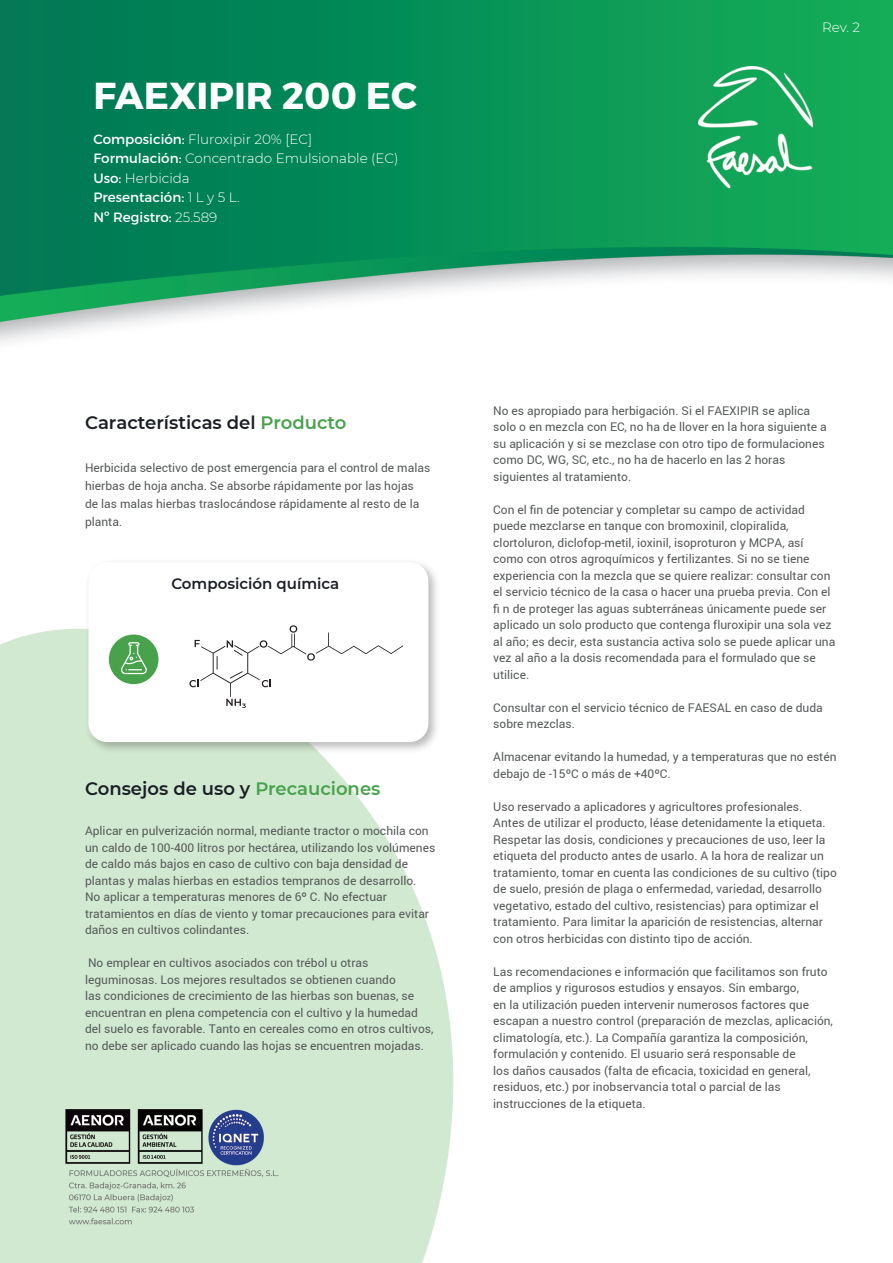
<style>
.page{position:relative;width:893px;height:1263px;background:#fff}
.page>*{position:absolute;margin:0;border:0;box-sizing:border-box;transform-origin:0 0}
.t1{font:700 37.5px "Montserrat";color:#fff}
.t2{font:600 18px "Montserrat";color:#1b1e25}
.t3{font:600 15px "Montserrat";color:#1b1e25}
.t4{font:300 13.5px "Montserrat";color:#fff}
.t5{font:13.5px "Montserrat";color:#fff}
.t6{font:12px/16.5px "Roboto";color:#575a5b}
.s1{font-weight:400}
.s2{font-weight:300}
.s3{color:#48a24c}
</style>
<div class="page">
<img style="left:0;top:0;width:893px;height:1263px">
<div style="left:84px;top:558px;width:357px;height:196px;background:#231f20;opacity:.31"></div>
<div style="left:89px;top:563px;width:339px;height:178px;background:#fff;border-radius:18px"></div>
<div style="left:88px;top:562px;width:340px;height:180px;border:2px solid #fff;border-radius:18px"></div>
<div style="left:109px;top:634px;width:49px;height:50px;background:#48a24c;border-radius:50%"></div>
<svg style="left:121px;top:642px;width:26px;height:32px"></svg>
<svg style="left:189px;top:625px;width:214px;height:83px"></svg>
<p class="t1" style="left:94px;top:73px;width:325px">FAEXIPIR 200 EC</p>
<p class="t4" style="left:94px;top:130px;width:220px"><span class="s1">Composición:</span> Fluroxipir 20% [EC]</p>
<p class="t4" style="left:94px;top:149px;width:306px"><span class="s1">Formulación:</span> Concentrado Emulsionable (EC)</p>
<p class="t4" style="left:94px;top:169px;width:98px"><span class="s1">Uso:</span> Herbicida</p>
<p class="t5" style="left:94px;top:189px;width:148px">Presentación: <span class="s2">1 L y 5 L.</span></p>
<p class="t5" style="left:94px;top:209px;width:125px">Nº Registro: <span class="s2">25.589</span></p>
<p class="t4" style="left:822px;top:18px;width:40px">Rev. 2</p>
<p class="t2" style="left:85px;top:409px;width:263px">Características del <span class="s3">Producto</span></p>
<p class="t6" style="left:85px;top:459px;width:347px;line-height:18px">Herbicida selectivo de post emergencia para el control de malas hierbas de hoja ancha. Se absorbe rápidamente por las hojas<br>de las malas hierbas traslocándose rápidamente al resto de la planta.</p>
<p class="t3" style="left:171px;top:573px;width:170px">Composición química</p>
<p class="t2" style="left:85px;top:776px;width:297px">Consejos de uso y <span class="s3">Precauciones</span></p>
<p class="t6" style="left:85px;top:823px;width:352px">Aplicar en pulverización normal, mediante tractor o mochila con un caldo de 100-400 litros por hectárea, utilizando los volúmenes de caldo más bajos en caso de cultivo con baja densidad de plantas y malas hierbas en estadios tempranos de desarrollo.<br>No aplicar a temperaturas menores de 6º C. No efectuar tratamientos en días de viento y tomar precauciones para evitar daños en cultivos colindantes.</p>
<p class="t6" style="left:85px;top:955px;width:350px">No emplear en cultivos asociados con trébol u otras leguminosas. Los mejores resultados se obtienen cuando<br>las condiciones de crecimiento de las hierbas son buenas, se encuentran en plena competencia con el cultivo y la humedad del suelo es favorable. Tanto en cereales como en otros cultivos, no debe ser aplicado cuando las hojas se encuentren mojadas.</p>
<p class="t6" style="left:493px;top:402px;width:335px">No es apropiado para herbigación. Si el FAEXIPIR se aplica solo o en mezcla con EC, no ha de llover en la hora siguiente a su aplicación y si se mezclase con otro tipo de formulaciones como DC, WG, SC, etc., no ha de hacerlo en las 2 horas siguientes al tratamiento.</p>
<p class="t6" style="left:493px;top:501px;width:344px">Con el fin de potenciar y completar su campo de actividad puede mezclarse en tanque con bromoxinil, clopiralida, clortoluron, diclofop-metil, ioxinil, isoproturon y MCPA, así como con otros agroquímicos y fertilizantes. Si no se tiene experiencia con la mezcla que se quiere realizar: consultar con el servicio técnico de la casa o hacer una prueba previa. Con el fi n de proteger las aguas subterráneas únicamente puede ser aplicado un solo producto que contenga fluroxipir una sola vez al año; es decir, esta sustancia activa solo se puede aplicar una vez al año a la dosis recomendada para el formulado que se utilice.</p>
<p class="t6" style="left:493px;top:699px;width:331px">Consultar con el servicio técnico de FAESAL en caso de duda sobre mezclas.</p>
<p class="t6" style="left:493px;top:749px;width:345px">Almacenar evitando la humedad, y a temperaturas que no estén debajo de -15ºC o más de +40ºC.</p>
<p class="t6" style="left:493px;top:798px;width:345px">Uso reservado a aplicadores y agricultores profesionales.<br>Antes de utilizar el producto, léase detenidamente la etiqueta.<br>Respetar las dosis, condiciones y precauciones de uso, leer la etiqueta del producto antes de usarlo. A la hora de realizar un tratamiento, tomar en cuenta las condiciones de su cultivo (tipo de suelo, presión de plaga o enfermedad, variedad, desarrollo vegetativo, estado del cultivo, resistencias) para optimizar el tratamiento. Para limitar la aparición de resistencias, alternar con otros herbicidas con distinto tipo de acción.</p>
<p class="t6" style="left:493px;top:963px;width:341px">Las recomendaciones e información que facilitamos son fruto de amplios y rigurosos estudios y ensayos. Sin embargo,<br>en la utilización pueden intervenir numerosos factores que escapan a nuestro control (preparación de mezclas, aplicación, climatología, etc.). La Compañía garantiza la composición, formulación y contenido. El usuario será responsable de<br>los daños causados (falta de eficacia, toxicidad en general, residuos, etc.) por inobservancia total o parcial de las instrucciones de la etiqueta.</p>
</div>
